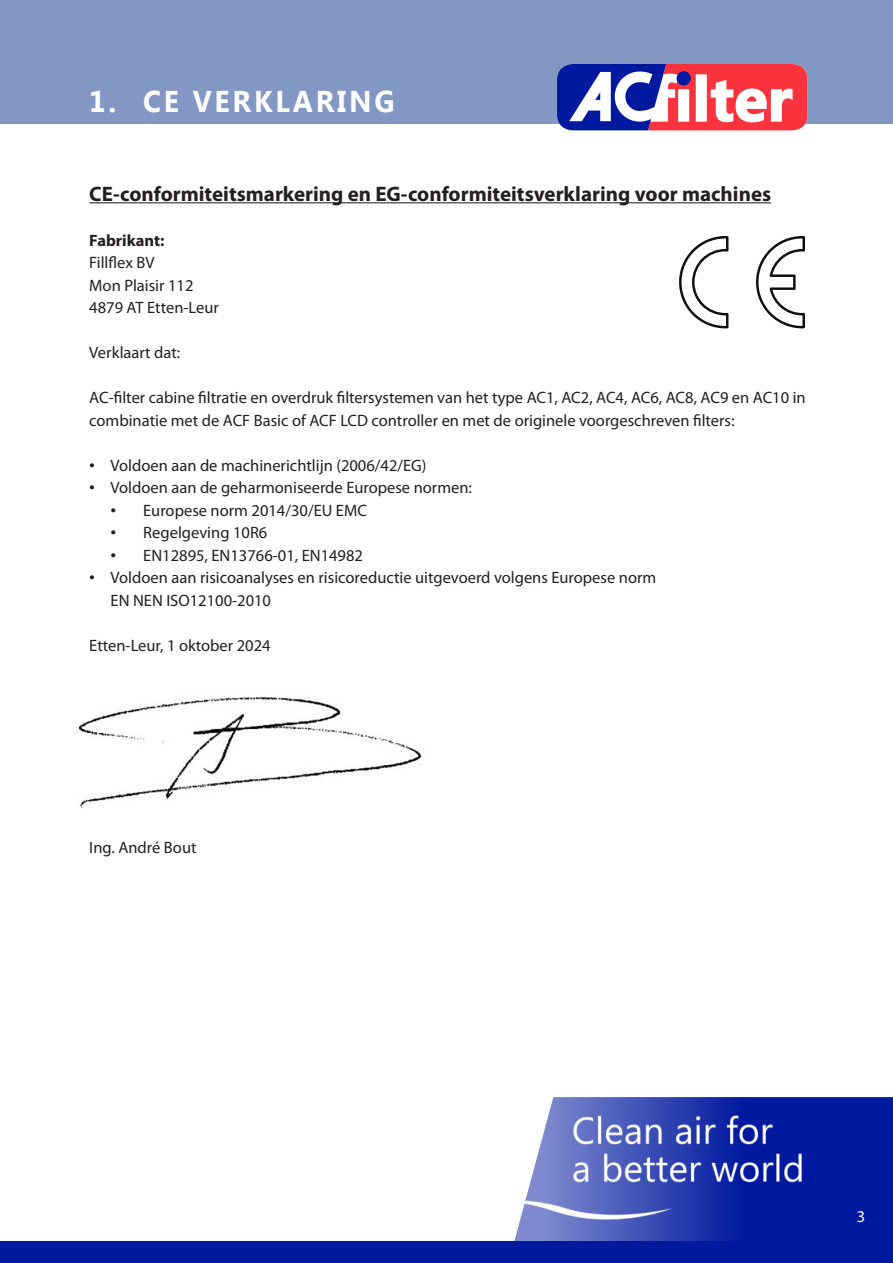
<style>
.page{position:relative;width:893px;height:1263px;background:#fff}
.page>*{position:absolute;margin:0;border:0;box-sizing:border-box;transform-origin:0 0}
.t1{font:700 30px "Microsoft Tai Le";letter-spacing:.1em;color:#fff;scale:.95 1}
.t2{font:700 21px "Myriad Pro";color:#231f20}
.t3{font:16.5px/22.5px "Myriad Pro";color:#231f20}
.t4{font:16.5px "Myriad Pro";color:#fff}
.s1{font-weight:700}
.s2{font-family:"Gill Sans"}
</style>
<div class="page">
<div style="left:0;top:0;width:893px;height:123px;background:#8397c5"></div>
<svg style="left:557px;top:64px;width:250px;height:66px;background:#b46f99"></svg>
<div style="left:0;top:1242px;width:893px;height:21px;background:#00199f"></div>
<img style="left:472px;top:1097px;width:421px;height:145px">
<hr style="left:89px;top:202px;width:682px;height:1px;background:#231f20">
<svg style="left:679px;top:236px;width:49px;height:92px"></svg>
<svg style="left:756px;top:236px;width:49px;height:92px"></svg>
<img style="left:79px;top:697px;width:343px;height:111px">
<p class="t1" style="left:89px;top:84px;width:323px">1. CE VERKLARING</p>
<p class="t2" style="left:89px;top:180px;width:683px">CE-conformiteitsmarkering en EG-conformiteitsverklaring voor machines</p>
<p class="t3" style="left:89px;top:229px;width:131px"><span class="s1">Fabrikant:<br></span>Fillflex BV<br>Mon Plaisir 112<br>4879 AT Etten-Leur</p>
<p class="t3" style="left:89px;top:341px;width:93px">Verklaart dat:</p>
<p class="t3" style="left:89px;top:386px;width:718px">AC-filter cabine filtratie en overdruk filtersystemen van het type AC1, AC2, AC4, AC6, AC8, AC9 en AC10 in combinatie met de ACF Basic of ACF LCD controller en met de originele voorgeschreven filters:</p>
<p class="t3" style="left:89px;top:454px;width:339px"><span class="s2">•</span> Voldoen aan de machinerichtlijn (2006/42/EG)</p>
<p class="t3" style="left:89px;top:476px;width:384px"><span class="s2">•</span> Voldoen aan de geharmoniseerde Europese normen:</p>
<p class="t3" style="left:111px;top:499px;width:258px"><span class="s2">•</span> Europese norm 2014/30/EU EMC</p>
<p class="t3" style="left:111px;top:521px;width:158px"><span class="s2">•</span> Regelgeving 10R6</p>
<p class="t3" style="left:111px;top:544px;width:254px"><span class="s2">•</span> EN12895, EN13766-01, EN14982</p>
<p class="t3" style="left:111px;top:566px;width:547px;text-indent:-21px"><span class="s2">•</span> Voldoen aan risicoanalyses en risicoreductie uitgevoerd volgens Europese norm<br>EN NEN ISO12100-2010</p>
<p class="t3" style="left:89px;top:634px;width:183px">Etten-Leur, 1 oktober 2024</p>
<p class="t3" style="left:89px;top:836px;width:109px">Ing. André Bout</p>
<p class="t4" style="left:857px;top:1206px;width:10px">3</p>
</div>
